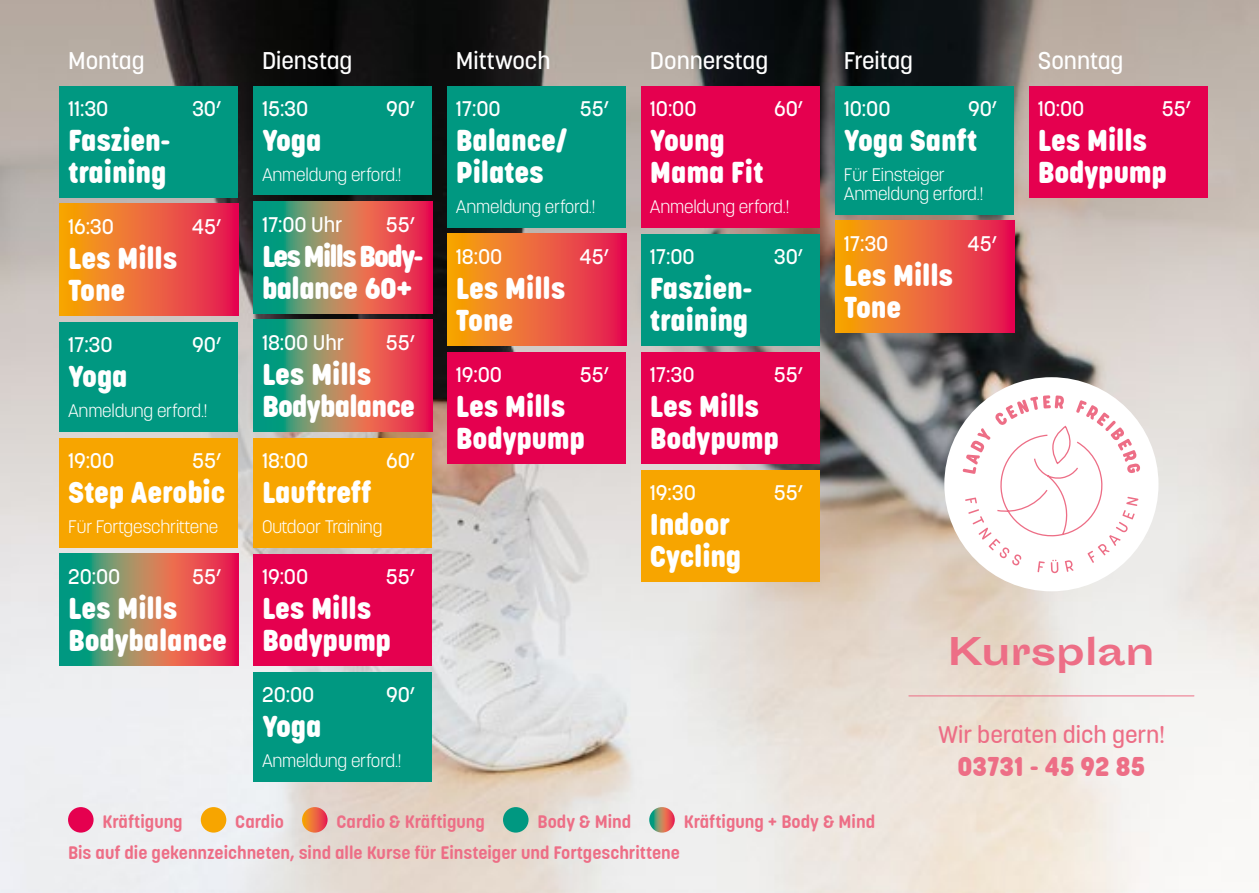
<style>
.page{position:relative;width:1259px;height:893px;background:#fff}
.page>*{position:absolute;margin:0;border:0;box-sizing:border-box;transform-origin:0 0}
.t1{font:700 36px "Sporting Grotesque";color:#ed6e86}
.t2{font:800 30px/32.1px "Korolev Rounded";letter-spacing:-.005em;color:#fff}
.t3{font:800 30px/32.1px "Korolev Rounded";letter-spacing:-.055em;color:#fff}
.t4{font:800 30px/32.1px "Korolev Rounded";letter-spacing:-.025em;color:#fff}
.t5{font:800 27px "Korolev Rounded";color:#ed6e86}
.t6{font:500 24px "Korolev";color:#fff}
.t7{font:500 24px "Korolev Rounded";color:#ed6e86}
.t8{font:500 21px "Korolev";letter-spacing:-.005em;color:#fff}
.t9{font:300 18px/19.2px "Korolev";letter-spacing:-.01em;color:#fff}
.t10{font:700 18px "Korolev Rounded";color:#ed6e86}
</style>
<div class="page">
<img style="left:0;top:0;width:1259px;height:893px">
<div style="left:944px;top:377px;width:214px;height:214px;background:#fff;border-radius:50%"></div>
<div style="left:68px;top:807px;width:26px;height:26px;background:#e5004f;border-radius:50%"></div>
<div style="left:201px;top:807px;width:25px;height:26px;background:#f7a500;border-radius:50%"></div>
<svg style="left:302px;top:807px;width:25px;height:26px"></svg>
<div style="left:503px;top:807px;width:25px;height:26px;background:#009881;border-radius:50%"></div>
<svg style="left:649px;top:807px;width:26px;height:26px"></svg>
<div style="left:641px;top:86px;width:179px;height:111px;background:#e5004f"></div>
<div style="left:641px;top:193px;width:179px;height:34px;background:#e5004f"></div>
<div style="left:641px;top:234px;width:179px;height:111px;background:#009881"></div>
<div style="left:641px;top:352px;width:179px;height:112px;background:#e5004f"></div>
<div style="left:641px;top:470px;width:179px;height:112px;background:#f7a500"></div>
<div style="left:60px;top:86px;width:178px;height:111px;background:#009881"></div>
<svg style="left:60px;top:204px;width:178px;height:112px;background:#ed6336"></svg>
<div style="left:60px;top:322px;width:178px;height:80px;background:#009881"></div>
<div style="left:60px;top:397px;width:178px;height:34px;background:#009881"></div>
<div style="left:60px;top:438px;width:178px;height:79px;background:#f7a500"></div>
<div style="left:60px;top:513px;width:178px;height:34px;background:#f7a500"></div>
<svg style="left:60px;top:554px;width:178px;height:111px;background:#9e7462"></svg>
<div style="left:253px;top:86px;width:179px;height:79px;background:#009881"></div>
<div style="left:253px;top:161px;width:179px;height:34px;background:#009881"></div>
<svg style="left:253px;top:202px;width:179px;height:111px;background:#9e7362"></svg>
<svg style="left:253px;top:320px;width:179px;height:111px;background:#9e7362"></svg>
<div style="left:253px;top:438px;width:179px;height:79px;background:#f7a500"></div>
<div style="left:253px;top:513px;width:179px;height:34px;background:#f7a500"></div>
<div style="left:253px;top:554px;width:179px;height:111px;background:#e5004f"></div>
<div style="left:253px;top:672px;width:179px;height:79px;background:#009881"></div>
<div style="left:253px;top:747px;width:179px;height:34px;background:#009881"></div>
<div style="left:447px;top:86px;width:179px;height:111px;background:#009881"></div>
<div style="left:447px;top:193px;width:179px;height:34px;background:#009881"></div>
<svg style="left:447px;top:234px;width:179px;height:111px;background:#ed6336"></svg>
<div style="left:447px;top:352px;width:179px;height:112px;background:#e5004f"></div>
<div style="left:835px;top:86px;width:179px;height:79px;background:#009881"></div>
<div style="left:835px;top:161px;width:179px;height:53px;background:#009881"></div>
<svg style="left:835px;top:221px;width:179px;height:112px;background:#ed6336"></svg>
<div style="left:1029px;top:86px;width:179px;height:111px;background:#e5004f"></div>
<svg style="left:962px;top:395px;width:178px;height:178px"></svg>
<hr style="left:909px;top:695px;width:285px;height:1px;background:#ed6e86">
<p class="t6" style="left:68px;top:46px;width:78px">Montag</p>
<p class="t8" style="left:68px;top:95px;width:42px">11:30</p>
<p class="t8" style="left:192px;top:95px;width:31px">30’</p>
<p class="t2" style="left:68px;top:125px;width:104px">Faszien&shy;training</p>
<p class="t8" style="left:68px;top:213px;width:48px">16:30</p>
<p class="t8" style="left:192px;top:213px;width:31px">45’</p>
<p class="t2" style="left:68px;top:243px;width:111px">Les Mills<br>Tone</p>
<p class="t8" style="left:68px;top:331px;width:46px">17:30</p>
<p class="t8" style="left:192px;top:331px;width:30px">90’</p>
<p class="t2" style="left:68px;top:361px;width:61px">Yoga</p>
<p class="t9" style="left:68px;top:401px;width:141px">Anmeldung erford.!</p>
<p class="t8" style="left:68px;top:447px;width:48px">19:00</p>
<p class="t8" style="left:192px;top:447px;width:31px">55’</p>
<p class="t2" style="left:68px;top:477px;width:159px">Step Aerobic</p>
<p class="t9" style="left:68px;top:517px;width:152px">Für Fortgeschrittene</p>
<p class="t8" style="left:68px;top:563px;width:54px">20:00</p>
<p class="t8" style="left:192px;top:563px;width:31px">55’</p>
<p class="t2" style="left:68px;top:593px;width:160px">Les Mills<br>Bodybalance</p>
<p class="t6" style="left:262px;top:46px;width:92px">Dienstag</p>
<p class="t8" style="left:262px;top:95px;width:48px">15:30</p>
<p class="t8" style="left:386px;top:95px;width:30px">90’</p>
<p class="t2" style="left:262px;top:125px;width:61px">Yoga</p>
<p class="t9" style="left:262px;top:165px;width:141px">Anmeldung erford.!</p>
<p class="t8" style="left:262px;top:211px;width:82px">17:00 Uhr</p>
<p class="t8" style="left:386px;top:211px;width:31px">55’</p>
<p class="t3" style="left:262px;top:241px;width:163px">Les Mills Body&shy;balance 60+</p>
<p class="t8" style="left:262px;top:329px;width:84px">18:00 Uhr</p>
<p class="t8" style="left:386px;top:329px;width:31px">55’</p>
<p class="t4" style="left:262px;top:359px;width:154px">Les Mills<br>Bodybalance</p>
<p class="t8" style="left:262px;top:447px;width:48px">18:00</p>
<p class="t8" style="left:386px;top:447px;width:30px">60’</p>
<p class="t2" style="left:262px;top:477px;width:111px">Lauftreff</p>
<p class="t9" style="left:262px;top:517px;width:122px">Outdoor Training</p>
<p class="t8" style="left:262px;top:563px;width:48px">19:00</p>
<p class="t8" style="left:386px;top:563px;width:31px">55’</p>
<p class="t2" style="left:262px;top:593px;width:131px">Les Mills<br>Bodypump</p>
<p class="t8" style="left:262px;top:681px;width:54px">20:00</p>
<p class="t8" style="left:386px;top:681px;width:30px">90’</p>
<p class="t2" style="left:262px;top:711px;width:61px">Yoga</p>
<p class="t9" style="left:262px;top:751px;width:141px">Anmeldung erford.!</p>
<p class="t6" style="left:456px;top:46px;width:96px">Mittwoch</p>
<p class="t8" style="left:456px;top:95px;width:46px">17:00</p>
<p class="t8" style="left:580px;top:95px;width:31px">55’</p>
<p class="t2" style="left:456px;top:125px;width:113px">Balance/<br>Pilates</p>
<p class="t9" style="left:456px;top:197px;width:141px">Anmeldung erford.!</p>
<p class="t8" style="left:456px;top:243px;width:48px">18:00</p>
<p class="t8" style="left:579px;top:243px;width:31px">45’</p>
<p class="t2" style="left:456px;top:273px;width:111px">Les Mills<br>Tone</p>
<p class="t8" style="left:456px;top:361px;width:48px">19:00</p>
<p class="t8" style="left:580px;top:361px;width:31px">55’</p>
<p class="t2" style="left:456px;top:391px;width:131px">Les Mills<br>Bodypump</p>
<p class="t6" style="left:650px;top:46px;width:120px">Donnerstag</p>
<p class="t8" style="left:650px;top:95px;width:48px">10:00</p>
<p class="t8" style="left:774px;top:95px;width:30px">60’</p>
<p class="t2" style="left:650px;top:125px;width:115px">Young<br>Mama Fit</p>
<p class="t9" style="left:650px;top:197px;width:141px">Anmeldung erford.!</p>
<p class="t8" style="left:650px;top:243px;width:46px">17:00</p>
<p class="t8" style="left:774px;top:243px;width:31px">30’</p>
<p class="t2" style="left:650px;top:273px;width:104px">Faszien&shy;training</p>
<p class="t8" style="left:650px;top:361px;width:46px">17:30</p>
<p class="t8" style="left:774px;top:361px;width:31px">55’</p>
<p class="t2" style="left:650px;top:391px;width:131px">Les Mills<br>Bodypump</p>
<p class="t8" style="left:650px;top:479px;width:48px">19:30</p>
<p class="t8" style="left:774px;top:479px;width:31px">55’</p>
<p class="t2" style="left:650px;top:509px;width:93px">Indoor<br>Cycling</p>
<p class="t6" style="left:844px;top:46px;width:71px">Freitag</p>
<p class="t8" style="left:844px;top:95px;width:48px">10:00</p>
<p class="t8" style="left:968px;top:95px;width:30px">90’</p>
<p class="t2" style="left:844px;top:125px;width:135px">Yoga Sanft</p>
<p class="t9" style="left:844px;top:165px;width:141px">Für Einsteiger<br>Anmeldung erford.!</p>
<p class="t8" style="left:844px;top:230px;width:46px">17:30</p>
<p class="t8" style="left:967px;top:230px;width:31px">45’</p>
<p class="t2" style="left:844px;top:260px;width:111px">Les Mills<br>Tone</p>
<p class="t6" style="left:1037px;top:46px;width:87px">Sonntag</p>
<p class="t8" style="left:1037px;top:95px;width:48px">10:00</p>
<p class="t8" style="left:1161px;top:95px;width:31px">55’</p>
<p class="t2" style="left:1037px;top:125px;width:131px">Les Mills<br>Bodypump</p>
<p class="t1" style="left:948px;top:632px;width:208px">Kursplan</p>
<p class="t7" style="left:938px;top:720px;width:228px">Wir beraten dich gern!</p>
<p class="t5" style="left:957px;top:751px;width:189px">03731 - 45 92 85</p>
<p class="t10" style="left:103px;top:811px;width:82px">Kräftigung</p>
<p class="t10" style="left:235px;top:811px;width:50px">Cardio</p>
<p class="t10" style="left:336px;top:811px;width:150px">Cardio &amp; Kräftigung</p>
<p class="t10" style="left:537px;top:811px;width:95px">Body &amp; Mind</p>
<p class="t10" style="left:684px;top:811px;width:193px">Kräftigung + Body &amp; Mind</p>
<p class="t10" style="left:68px;top:842px;width:613px">Bis auf die gekennzeichneten, sind alle Kurse für Einsteiger und Fortgeschrittene</p>
</div>
